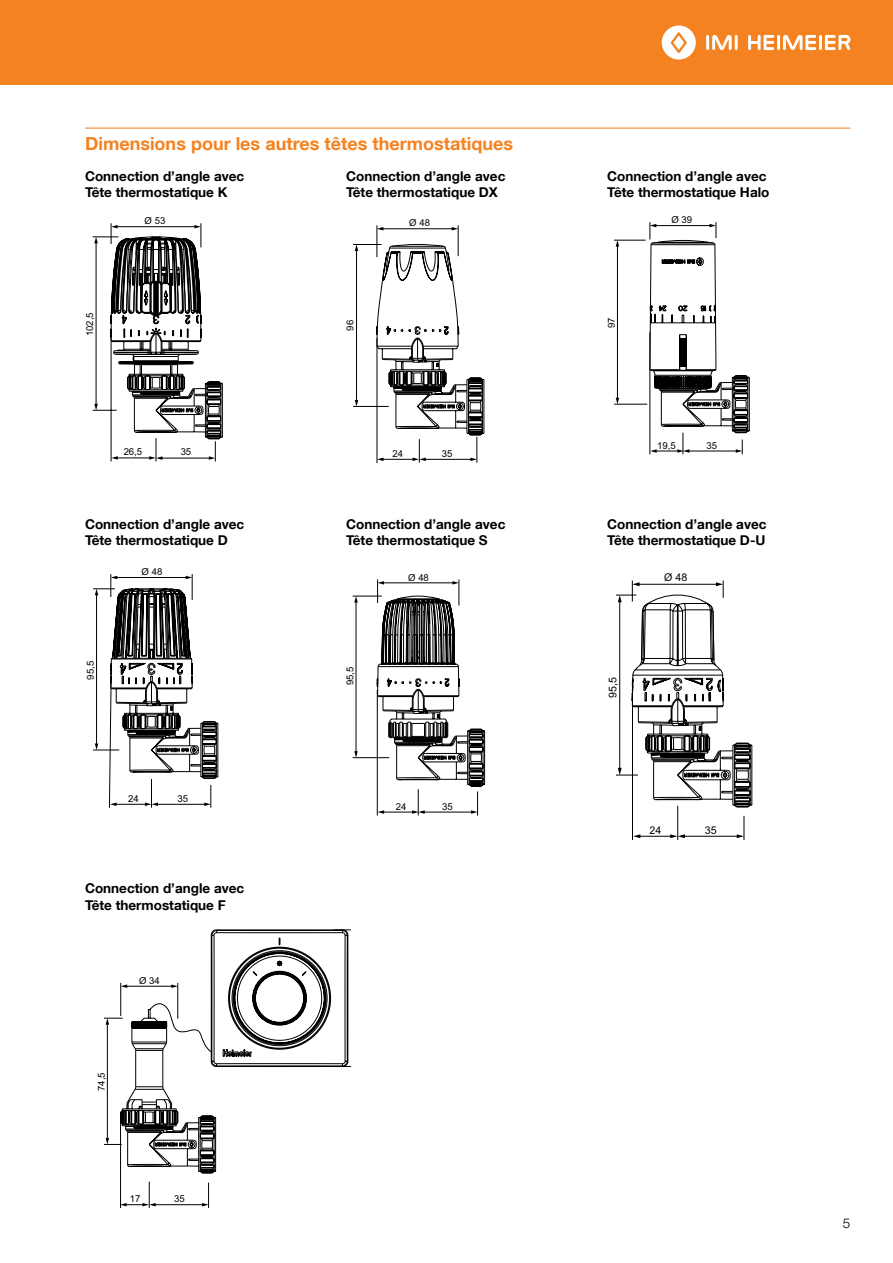
<style>
.page{position:relative;width:893px;height:1263px;background:#fff}
.page>*{position:absolute;margin:0;border:0;box-sizing:border-box;transform-origin:0 0}
.t1{font:700 18px "Helvetica Neue LT Com";color:#f58220}
.t2{font:700 13.5px/16.5px "Helvetica Neue LT Com";color:#000}
.t3{font:300 13.5px "Helvetica Neue LTW1 G";color:#000}
.t4{font:10.65px "Arial";color:#000}
.t5{font:9.6px "Arial";color:#000}
</style>
<div class="page">
<div style="left:0;top:0;width:893px;height:85px;background:#f58220"></div>
<hr style="left:706px;top:35px;width:3px;height:15px;background:#fff">
<hr style="left:735px;top:35px;width:3px;height:15px;background:#fff">
<svg style="left:712px;top:35px;width:20px;height:15px"></svg>
<svg style="left:662px;top:25px;width:34px;height:35px"></svg>
<hr style="left:777px;top:35px;width:3px;height:15px;background:#fff">
<svg style="left:748px;top:35px;width:26px;height:15px"></svg>
<hr style="left:819px;top:35px;width:3px;height:15px;background:#fff">
<svg style="left:783px;top:35px;width:33px;height:15px"></svg>
<svg style="left:825px;top:35px;width:25px;height:15px"></svg>
<hr style="left:85px;top:128px;width:765px;height:1px;background:#f58220">
<svg style="left:92px;top:223px;width:131px;height:239px"></svg>
<svg style="left:93px;top:574px;width:126px;height:234px"></svg>
<svg style="left:353px;top:225px;width:132px;height:238px"></svg>
<svg style="left:104px;top:929px;width:246px;height:279px"></svg>
<svg style="left:614px;top:222px;width:136px;height:233px"></svg>
<hr style="left:607px;top:332px;width:1px;height:126px;background:#000">
<hr style="left:650px;top:332px;width:1px;height:122px;background:#000">
<svg style="left:616px;top:580px;width:136px;height:260px"></svg>
<svg style="left:352px;top:579px;width:134px;height:236px"></svg>
<hr style="left:339px;top:690px;width:1px;height:123px;background:#000">
<hr style="left:377px;top:690px;width:1px;height:125px;background:#000">
<hr style="left:536px;top:690px;width:1px;height:122px;background:#000">
<h1 class="t1" style="left:85px;top:132px;width:429px">Dimensions pour les autres têtes thermostatiques</h1>
<p class="t2" style="left:85px;top:167px;width:161px">Connection d’angle avec<br>Tête thermostatique K</p>
<p class="t2" style="left:346px;top:167px;width:161px">Connection d’angle avec<br>Tête thermostatique DX</p>
<p class="t5" style="left:83px;top:336px;width:25px;rotate:-90deg">102,5</p>
<p class="t5" style="left:145px;top:214px;width:22px">Ø 53</p>
<p class="t5" style="left:344px;top:330px;width:12px;rotate:-90deg">96</p>
<p class="t5" style="left:409px;top:216px;width:22px">Ø 48</p>
<p class="t5" style="left:181px;top:445px;width:12px">35</p>
<p class="t5" style="left:124px;top:445px;width:20px">26,5</p>
<p class="t5" style="left:442px;top:447px;width:22px">3524</p>
<p class="t5" style="left:393px;top:447px;width:12px">24</p>
<p class="t2" style="left:85px;top:515px;width:161px">Connection d’angle avec<br>Tête thermostatique D</p>
<p class="t2" style="left:346px;top:515px;width:161px">Connection d’angle avec<br>Tête thermostatique S</p>
<p class="t5" style="left:142px;top:565px;width:22px">Ø 48</p>
<p class="t5" style="left:408px;top:571px;width:22px">Ø 48</p>
<p class="t5" style="left:84px;top:680px;width:20px;rotate:-90deg">95,5</p>
<p class="t5" style="left:344px;top:685px;width:20px;rotate:-90deg">95,5</p>
<p class="t5" style="left:128px;top:792px;width:12px">24</p>
<p class="t5" style="left:177px;top:792px;width:12px">35</p>
<p class="t5" style="left:437px;top:794px;width:12px">24</p>
<p class="t5" style="left:136px;top:797px;width:12px">35</p>
<p class="t5" style="left:442px;top:800px;width:12px">35</p>
<p class="t5" style="left:396px;top:800px;width:12px">24</p>
<p class="t2" style="left:85px;top:880px;width:161px">Connection d’angle avec<br>Tête thermostatique F</p>
<p class="t5" style="left:139px;top:974px;width:22px">Ø 34</p>
<p class="t5" style="left:95px;top:1091px;width:20px;rotate:-90deg">74,5</p>
<p class="t5" style="left:130px;top:1192px;width:12px">17</p>
<p class="t5" style="left:174px;top:1192px;width:12px">35</p>
<p class="t2" style="left:607px;top:167px;width:164px">Connection d’angle avec<br>Tête thermostatique Halo</p>
<p class="t5" style="left:605px;top:328px;width:12px;rotate:-90deg">97</p>
<p class="t5" style="left:671px;top:213px;width:22px">Ø 39</p>
<p class="t5" style="left:657px;top:439px;width:20px">19,5</p>
<p class="t5" style="left:706px;top:439px;width:12px">35</p>
<p class="t2" style="left:607px;top:515px;width:161px">Connection d’angle avec<br>Tête thermostatique D-U</p>
<p class="t4" style="left:605px;top:697px;width:22px;rotate:-90deg">95,5</p>
<p class="t4" style="left:664px;top:570px;width:25px">Ø 48</p>
<p class="t4" style="left:649px;top:823px;width:13px">24</p>
<p class="t4" style="left:705px;top:823px;width:13px">35</p>
<p class="t3" style="left:843px;top:1215px;width:9px">5</p>
</div>
